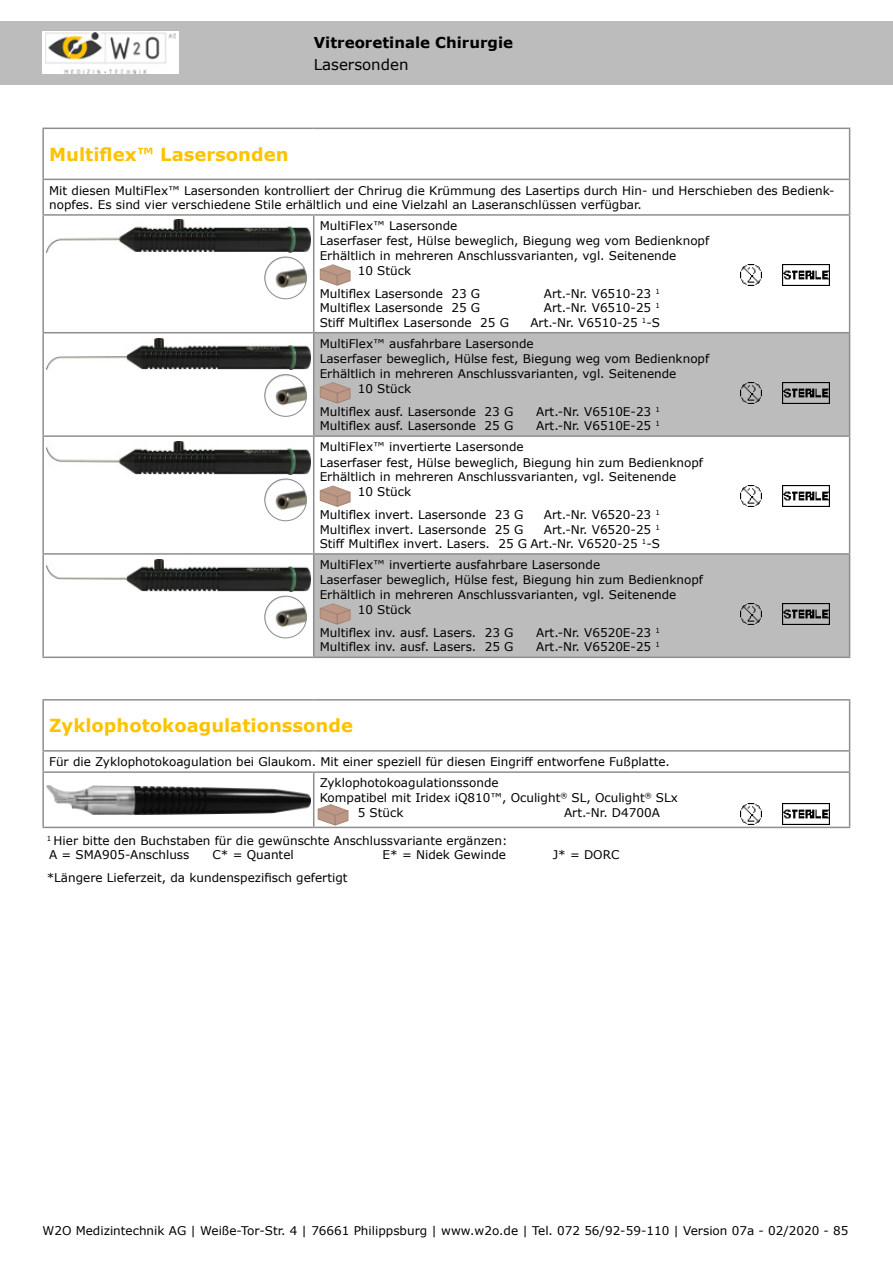
<style>
.page{position:relative;width:893px;height:1263px;background:#fff}
.page>*{position:absolute;margin:0;border:0;box-sizing:border-box;transform-origin:0 0}
.t1{font:700 18px "Verdana";color:#fdc300}
.t2{font:15px "Verdana";color:#000}
.t3{font:700 15px "Verdana";color:#000}
.t4{font:12px/14.4px "Verdana";color:#000}
</style>
<div class="page">
<div style="left:0;top:21px;width:893px;height:64px;background:#bcbcbc"></div>
<svg style="left:314px;top:333px;width:535px;height:323px;fill:#bcbcbc"></svg>
<hr style="left:42px;top:128px;width:272px;height:1px;background:#8e8e8d">
<hr style="left:42px;top:129px;width:2px;height:50px;background:#8e8e8d">
<hr style="left:314px;top:128px;width:536px;height:1px;background:#8e8e8d">
<hr style="left:849px;top:129px;width:1px;height:50px;background:#8e8e8d">
<hr style="left:42px;top:179px;width:272px;height:1px;background:#8e8e8d">
<hr style="left:42px;top:180px;width:2px;height:34px;background:#8e8e8d">
<hr style="left:314px;top:179px;width:536px;height:1px;background:#8e8e8d">
<hr style="left:849px;top:180px;width:1px;height:34px;background:#8e8e8d">
<hr style="left:42px;top:214px;width:272px;height:2px;background:#8e8e8d">
<hr style="left:314px;top:214px;width:536px;height:2px;background:#8e8e8d">
<hr style="left:42px;top:216px;width:2px;height:116px;background:#8e8e8d">
<hr style="left:313px;top:216px;width:1px;height:116px;background:#8e8e8d">
<hr style="left:849px;top:216px;width:1px;height:116px;background:#8e8e8d">
<hr style="left:42px;top:332px;width:272px;height:1px;background:#8e8e8d">
<hr style="left:42px;top:333px;width:2px;height:102px;background:#8e8e8d">
<hr style="left:314px;top:332px;width:536px;height:1px;background:#8e8e8d">
<hr style="left:313px;top:333px;width:1px;height:102px;background:#8e8e8d">
<hr style="left:849px;top:333px;width:1px;height:102px;background:#8e8e8d">
<hr style="left:42px;top:435px;width:272px;height:2px;background:#8e8e8d">
<hr style="left:42px;top:437px;width:2px;height:116px;background:#8e8e8d">
<hr style="left:314px;top:435px;width:536px;height:2px;background:#8e8e8d">
<hr style="left:313px;top:437px;width:1px;height:116px;background:#8e8e8d">
<hr style="left:849px;top:437px;width:1px;height:116px;background:#8e8e8d">
<hr style="left:42px;top:553px;width:272px;height:2px;background:#8e8e8d">
<hr style="left:42px;top:555px;width:2px;height:101px;background:#8e8e8d">
<hr style="left:314px;top:553px;width:536px;height:2px;background:#8e8e8d">
<hr style="left:313px;top:555px;width:1px;height:101px;background:#8e8e8d">
<hr style="left:849px;top:555px;width:1px;height:101px;background:#8e8e8d">
<hr style="left:42px;top:656px;width:272px;height:2px;background:#8e8e8d">
<hr style="left:314px;top:656px;width:536px;height:2px;background:#8e8e8d">
<hr style="left:42px;top:699px;width:272px;height:2px;background:#8e8e8d">
<hr style="left:42px;top:701px;width:2px;height:49px;background:#8e8e8d">
<hr style="left:314px;top:699px;width:536px;height:2px;background:#8e8e8d">
<hr style="left:849px;top:701px;width:1px;height:49px;background:#8e8e8d">
<hr style="left:42px;top:750px;width:272px;height:2px;background:#8e8e8d">
<svg style="left:42px;top:752px;width:2px;height:19px"></svg>
<hr style="left:314px;top:750px;width:536px;height:2px;background:#8e8e8d">
<svg style="left:849px;top:752px;width:1px;height:19px"></svg>
<hr style="left:42px;top:771px;width:272px;height:2px;background:#8e8e8d">
<hr style="left:42px;top:773px;width:2px;height:54px;background:#8e8e8d">
<hr style="left:314px;top:771px;width:536px;height:2px;background:#8e8e8d">
<hr style="left:313px;top:773px;width:1px;height:54px;background:#8e8e8d">
<hr style="left:849px;top:773px;width:1px;height:54px;background:#8e8e8d">
<hr style="left:42px;top:827px;width:272px;height:1px;background:#8e8e8d">
<hr style="left:314px;top:827px;width:536px;height:1px;background:#8e8e8d">
<img style="left:47px;top:219px;width:263px;height:34px">
<img style="left:47px;top:338px;width:263px;height:32px">
<img style="left:47px;top:441px;width:263px;height:33px">
<img style="left:47px;top:559px;width:263px;height:32px">
<img style="left:47px;top:785px;width:263px;height:29px">
<svg style="left:319px;top:264px;width:32px;height:22px"></svg>
<img style="left:783px;top:264px;width:46px;height:22px">
<img style="left:740px;top:264px;width:21px;height:22px">
<svg style="left:319px;top:382px;width:32px;height:22px"></svg>
<img style="left:783px;top:382px;width:46px;height:21px">
<img style="left:740px;top:382px;width:21px;height:21px">
<svg style="left:319px;top:485px;width:32px;height:23px"></svg>
<img style="left:783px;top:486px;width:46px;height:21px">
<img style="left:740px;top:486px;width:21px;height:21px">
<svg style="left:319px;top:603px;width:32px;height:22px"></svg>
<img style="left:783px;top:603px;width:46px;height:22px">
<img style="left:740px;top:603px;width:21px;height:22px">
<svg style="left:317px;top:804px;width:32px;height:22px"></svg>
<img style="left:783px;top:803px;width:46px;height:22px">
<img style="left:740px;top:803px;width:21px;height:22px">
<img style="left:265px;top:596px;width:42px;height:42px;border-radius:21px">
<div style="left:264px;top:596px;width:43px;height:42px;border:1px solid #8e8e8d;border-radius:50%"></div>
<img style="left:265px;top:479px;width:42px;height:42px;border-radius:21px">
<div style="left:264px;top:479px;width:43px;height:42px;border:1px solid #8e8e8d;border-radius:50%"></div>
<img style="left:265px;top:375px;width:42px;height:41px;border-radius:21px">
<div style="left:264px;top:374px;width:43px;height:43px;border:1px solid #8e8e8d;border-radius:50%"></div>
<img style="left:265px;top:257px;width:42px;height:42px;border-radius:21px">
<div style="left:264px;top:257px;width:43px;height:42px;border:1px solid #8e8e8d;border-radius:50%"></div>
<div style="left:43px;top:32px;width:136px;height:42px;background:#fff"></div>
<img style="left:45px;top:33px;width:131px;height:40px">
<p class="t3" style="left:314px;top:32px;width:201px">Vitreoretinale Chirurgie</p>
<p class="t2" style="left:314px;top:54px;width:117px">9. Lasersonden</p>
<p class="t2" style="left:314px;top:54px;width:96px">Lasersonden</p>
<h1 class="t1" style="left:49px;top:141px;width:241px">Multiflex™ Lasersonden</h1>
<p class="t4" style="left:49px;top:183px;width:787px">Mit diesen MultiFlex™ Lasersonden kontrolliert der Chrirug die Krümmung des Lasertips durch Hin- und Herschieben des Bedienk&shy;nopfes. Es sind vier verschiedene Stile erhältlich und eine Vielzahl an Laseranschlüssen verfügbar.</p>
<p class="t4" style="left:320px;top:218px;width:139px">MultiFlex™ Lasersonde</p>
<p class="t4" style="left:320px;top:234px;width:391px">Laserfaser fest, Hülse beweglich, Biegung weg vom Bedienknopf</p>
<p class="t4" style="left:320px;top:248px;width:358px">Erhältlich in mehreren Anschlussvarianten, vgl. Seitenende</p>
<p class="t4" style="left:358px;top:263px;width:55px">10 Stück</p>
<p class="t4" style="left:320px;top:286px;width:162px">Multiflex Lasersonde 23 G</p>
<p class="t4" style="left:544px;top:286px;width:118px">Art.-Nr. V6510-23 <sup>1</sup></p>
<p class="t4" style="left:320px;top:301px;width:162px">Multiflex Lasersonde 25 G</p>
<p class="t4" style="left:544px;top:301px;width:118px">Art.-Nr. V6510-25 <sup>1</sup></p>
<p class="t4" style="left:320px;top:315px;width:191px">Stiff Multiflex Lasersonde 25 G</p>
<p class="t4" style="left:320px;top:312px;width:342px;line-height:21.1px;text-indent:211px">Art.-Nr. V6510-25 <sup>1</sup>-S<br>MultiFlex™ ausfahrbare Lasersonde</p>
<p class="t4" style="left:320px;top:351px;width:391px">Laserfaser beweglich, Hülse fest, Biegung weg vom Bedienknopf</p>
<p class="t4" style="left:320px;top:366px;width:358px">Erhältlich in mehreren Anschlussvarianten, vgl. Seitenende</p>
<p class="t4" style="left:358px;top:381px;width:55px">10 Stück</p>
<p class="t4" style="left:320px;top:404px;width:195px">Multiflex ausf. Lasersonde 23 G</p>
<p class="t4" style="left:536px;top:404px;width:125px">Art.-Nr. V6510E-23 <sup>1</sup></p>
<p class="t4" style="left:320px;top:418px;width:195px">Multiflex ausf. Lasersonde 25 G</p>
<p class="t4" style="left:536px;top:418px;width:125px">Art.-Nr. V6510E-25 <sup>1</sup></p>
<p class="t4" style="left:320px;top:440px;width:206px">MultiFlex™ invertierte Lasersonde</p>
<p class="t4" style="left:320px;top:455px;width:385px">Laserfaser fest, Hülse beweglich, Biegung hin zum Bedienknopf</p>
<p class="t4" style="left:320px;top:469px;width:358px">Erhältlich in mehreren Anschlussvarianten, vgl. Seitenende</p>
<p class="t4" style="left:358px;top:484px;width:55px">10 Stück</p>
<p class="t4" style="left:320px;top:507px;width:205px">Multiflex invert. Lasersonde 23 G</p>
<p class="t4" style="left:544px;top:507px;width:118px">Art.-Nr. V6520-23 <sup>1</sup></p>
<p class="t4" style="left:320px;top:522px;width:205px">Multiflex invert. Lasersonde 25 G</p>
<p class="t4" style="left:320px;top:522px;width:342px;text-align:right">Art.-Nr. V6520-25 <sup>1<br></sup>Stiff Multiflex invert. Lasers. 25 G Art.-Nr. V6520-25 <sup>1</sup>-S</p>
<p class="t4" style="left:320px;top:557px;width:282px">MultiFlex™ invertierte ausfahrbare Lasersonde</p>
<p class="t4" style="left:320px;top:573px;width:385px">Laserfaser beweglich, Hülse fest, Biegung hin zum Bedienknopf</p>
<p class="t4" style="left:320px;top:587px;width:358px">Erhältlich in mehreren Anschlussvarianten, vgl. Seitenende</p>
<p class="t4" style="left:358px;top:602px;width:55px">10 Stück</p>
<p class="t4" style="left:320px;top:625px;width:195px">Multiflex inv. ausf. Lasers. 23 G</p>
<p class="t4" style="left:536px;top:625px;width:125px">Art.-Nr. V6520E-23 <sup>1</sup></p>
<p class="t4" style="left:320px;top:640px;width:195px">Multiflex inv. ausf. Lasers. 25 G</p>
<p class="t4" style="left:536px;top:640px;width:125px">Art.-Nr. V6520E-25 <sup>1</sup></p>
<h1 class="t1" style="left:49px;top:713px;width:305px">Zyklophotokoagulationssonde</h1>
<p class="t4" style="left:320px;top:751px;width:352px;line-height:21.3px;text-indent:-271px">Für die Zyklophotokoagulation bei Glaukom. Mit einer speziell für diesen Eingriff entworfene Fußplatte.<br>Zyklophotokoagulationssonde</p>
<p class="t4" style="left:358px;top:789px;width:322px;line-height:15.3px;text-indent:-38px">Kompatibel mit Iridex iQ810™, Oculight<sup>®</sup> SL, Oculight<sup>®</sup> SLx<br>5 Stück</p>
<p class="t4" style="left:564px;top:805px;width:97px">Art.-Nr. D4700A</p>
<p class="t4" style="left:47px;top:833px;width:462px"><sup>1</sup> Hier bitte den Buchstaben für die gewünschte Anschlussvariante ergänzen:<br>A = SMA905-Anschluss</p>
<p class="t4" style="left:212px;top:848px;width:83px">C* = Quantel</p>
<p class="t4" style="left:383px;top:848px;width:125px">E* = Nidek Gewinde</p>
<p class="t4" style="left:553px;top:848px;width:68px">J* = DORC</p>
<p class="t4" style="left:47px;top:871px;width:302px">*Längere Lieferzeit, da kundenspezifisch gefertigt</p>
<p class="t4" style="left:43px;top:1223px;width:807px">W2O Medizintechnik AG | Weiße-Tor-Str. 4 | 76661 Philippsburg | www.w2o.de | Tel. 072 56/92-59-110 | Version 07a - 02/2020 - 85</p>
</div>
